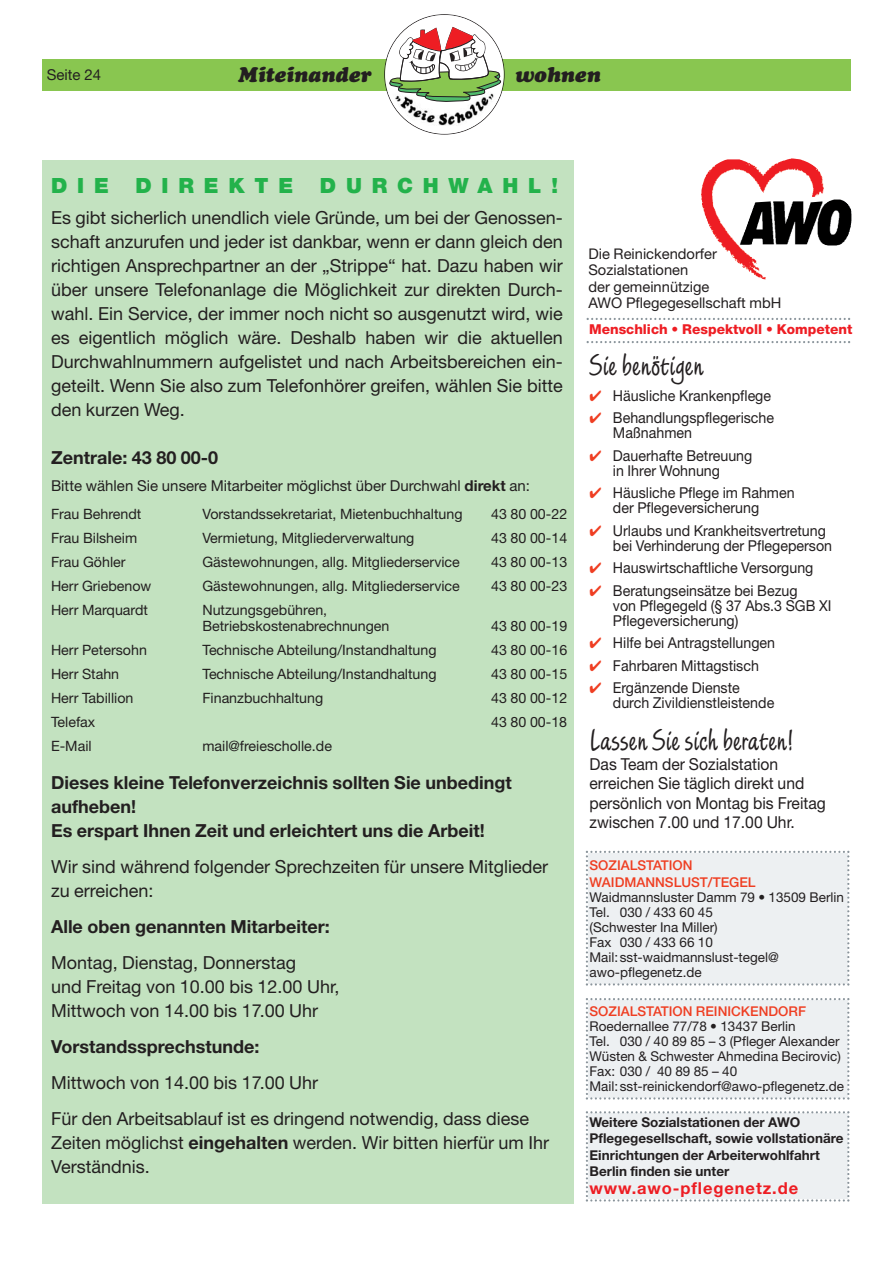
<style>
.page{position:relative;width:893px;height:1263px;background:#fff}
.page>*{position:absolute;margin:0;border:0;box-sizing:border-box;transform-origin:0 0}
.t1{font:33px "Limehouse Script Plain";color:#231f20}
.t2{font:900 21px "Helvetica Neue LT Std";letter-spacing:.465em;color:#23b24b}
.t3{font:italic 900 21px "Cooper";color:#231f20}
.t4{font:18px/24px "Helvetica Neue LT Std";color:#231f20}
.t5{font:700 18px/24px "Helvetica Neue";color:#231f20}
.t6{font:16.5px/19.5px "Helvetica Neue LT Std";color:#231f20;scale:.95 1}
.t7{font:700 16.5px "Helvetica Neue";letter-spacing:.055em;color:#ee1d23}
.t8{font:15px/15px "Helvetica Neue LT Std";color:#231f20;scale:.95 1}
.t9{font:15px "Helvetica Neue LT Std";color:#231f20}
.t10{font:14.7px/16.5px "Helvetica Neue LT Std";color:#231f20}
.t11{font:14.25px/16.5px "Helvetica Neue LT Std";color:#231f20}
.t12{font:800 13.65px "Helvetica Neue LT Std";color:#ee1d23}
.t13{font:13.5px/15px "Helvetica Neue LT Std";color:#231f20}
.t14{font:700 13.5px/16.5px "Helvetica Neue";color:#231f20}
.t15{font:500 13.5px/16.5px "Helvetica Neue LT Std";color:#ef3e22}
.s1{font-family:"Helvetica Neue";font-weight:700}
.s2{color:#ef3e22}
</style>
<div class="page">
<div style="left:43px;top:60px;width:807px;height:31px;background:#89c650"></div>
<svg style="left:384px;top:14px;width:121px;height:121px"></svg>
<img style="left:392px;top:91px;width:103px;height:36px">
<div style="left:43px;top:160px;width:531px;height:1044px;background:#c3e2c0"></div>
<div style="left:586px;top:851px;width:263px;height:135px;background:#edf0f2"></div>
<div style="left:586px;top:998px;width:263px;height:102px;background:#edf0f2"></div>
<div style="left:586px;top:1111px;width:263px;height:91px;background:#edf0f2"></div>
<img style="left:701px;top:158px;width:151px;height:122px">
<svg style="left:586px;top:318px;width:264px;height:2px"></svg>
<svg style="left:586px;top:341px;width:264px;height:2px"></svg>
<p class="t9" style="left:47px;top:70px;width:56px">Seite 24</p>
<p class="t3" style="left:238px;top:67px;width:135px">Miteinander</p>
<p class="t3" style="left:515px;top:67px;width:87px">wohnen</p>
<p class="t2" style="left:51px;top:173px;width:59px">DIE</p>
<p class="t2" style="left:135px;top:173px;width:159px">DIREKTE</p>
<p class="t2" style="left:320px;top:173px;width:240px">DURCHWAHL!</p>
<p class="t4" style="left:51px;top:208px;width:513px;text-align:justify">Es gibt sicherlich unendlich viele Gründe, um bei der Genossen&shy;schaft anzurufen und jeder ist dankbar, wenn er dann gleich den richtigen Ansprechpartner an der „Strippe“ hat. Dazu haben wir über unsere Telefonanlage die Möglichkeit zur direkten Durch&shy;wahl. Ein Service, der immer noch nicht so ausgenutzt wird, wie es eigentlich möglich wäre. Deshalb haben wir die aktuellen Durchwahlnummern aufgelistet und nach Arbeitsbereichen ein&shy;geteilt. Wenn Sie also zum Telefonhörer greifen, wählen Sie bitte den kurzen Weg.</p>
<p class="t5" style="left:51px;top:448px;width:169px">Zentrale: 43 80 00-0</p>
<p class="t9" style="left:51px;top:480px;width:480px">Bitte wählen Sie unsere Mitarbeiter möglichst über Durchwahl <span class="s1">direkt</span> an:</p>
<p class="t11" style="left:51px;top:507px;width:92px">Frau Behrendt</p>
<p class="t11" style="left:202px;top:507px;width:262px">Vorstandssekretariat, Mietenbuchhaltung</p>
<p class="t11" style="left:491px;top:507px;width:78px">43 80 00-22</p>
<p class="t11" style="left:51px;top:531px;width:88px">Frau Bilsheim</p>
<p class="t11" style="left:202px;top:531px;width:214px">Vermietung, Mitgliederverwaltung</p>
<p class="t11" style="left:491px;top:531px;width:78px">43 80 00-14</p>
<p class="t11" style="left:51px;top:555px;width:76px">Frau Göhler</p>
<p class="t11" style="left:202px;top:555px;width:259px">Gästewohnungen, allg. Mitgliederservice</p>
<p class="t11" style="left:491px;top:555px;width:78px">43 80 00-13</p>
<p class="t11" style="left:51px;top:579px;width:102px">Herr Griebenow</p>
<p class="t11" style="left:202px;top:579px;width:259px">Gästewohnungen, allg. Mitgliederservice</p>
<p class="t11" style="left:491px;top:579px;width:78px">43 80 00-23</p>
<p class="t11" style="left:51px;top:603px;width:98px">Herr Marquardt</p>
<p class="t11" style="left:202px;top:603px;width:189px">Nutzungsgebühren,<br>Betriebskostenabrechnungen</p>
<p class="t11" style="left:491px;top:620px;width:78px">43 80 00-19</p>
<p class="t11" style="left:51px;top:644px;width:97px">Herr Petersohn</p>
<p class="t11" style="left:202px;top:644px;width:236px">Technische Abteilung/Instandhaltung</p>
<p class="t11" style="left:491px;top:644px;width:78px">43 80 00-16</p>
<p class="t11" style="left:51px;top:668px;width:70px">Herr Stahn</p>
<p class="t11" style="left:202px;top:668px;width:236px">Technische Abteilung/Instandhaltung</p>
<p class="t11" style="left:491px;top:668px;width:78px">43 80 00-15</p>
<p class="t11" style="left:51px;top:692px;width:84px">Herr Tabillion</p>
<p class="t11" style="left:202px;top:692px;width:122px">Finanzbuchhaltung</p>
<p class="t11" style="left:491px;top:692px;width:78px">43 80 00-12</p>
<p class="t11" style="left:51px;top:716px;width:46px">Telefax</p>
<p class="t11" style="left:491px;top:716px;width:78px">43 80 00-18</p>
<p class="t11" style="left:51px;top:740px;width:42px">E-Mail</p>
<p class="t11" style="left:202px;top:740px;width:131px">mail@freiescholle.de</p>
<p class="t5" style="left:51px;top:772px;width:462px">Dieses kleine Telefonverzeichnis sollten Sie unbedingt aufheben!<br>Es erspart Ihnen Zeit und erleichtert uns die Arbeit!</p>
<p class="t4" style="left:51px;top:856px;width:499px">Wir sind während folgender Sprechzeiten für unsere Mitglieder zu erreichen:</p>
<p class="t5" style="left:51px;top:916px;width:280px">Alle oben genannten Mitarbeiter:</p>
<p class="t4" style="left:51px;top:952px;width:290px">Montag, Dienstag, Donnerstag<br>und Freitag von 10.00 bis 12.00 Uhr,<br>Mittwoch von 14.00 bis 17.00 Uhr</p>
<p class="t5" style="left:51px;top:1036px;width:210px">Vorstandssprechstunde:</p>
<p class="t4" style="left:51px;top:1066px;width:479px;line-height:36px">Mittwoch von 14.00 bis 17.00 Uhr<br>Für den Arbeitsablauf ist es dringend notwendig, dass diese</p>
<p class="t4" style="left:51px;top:1132px;width:499px">Zeiten möglichst <span class="s1">eingehalten</span> werden. Wir bitten hierfür um Ihr<br>Verständnis.</p>
<p class="t10" style="left:588px;top:247px;width:194px">Die Reinickendorfer<br>Sozialstationen<br>der gemeinnützige<br>AWO Pflegegesellschaft mbH</p>
<p class="t12" style="left:589px;top:321px;width:265px">Menschlich • Respektvoll • Kompetent</p>
<h1 class="t1" style="left:589px;top:353px;width:116px">Sie benötigen</h1>
<p class="t8" style="left:589px;top:390px;width:193px"><span class="s2">✔</span> Häusliche Krankenpflege</p>
<p class="t8" style="left:613px;top:412px;width:171px;text-indent:-23px"><span class="s2">✔</span> Behandlungspflegerische<br>Maßnahmen</p>
<p class="t8" style="left:589px;top:450px;width:173px;text-align:center"><span class="s2">✔</span> Dauerhafte Betreuung in Ihrer Wohnung</p>
<p class="t8" style="left:613px;top:487px;width:193px;text-indent:-23px"><span class="s2">✔</span> Häusliche Pflege im Rahmen der Pflegeversicherung</p>
<p class="t8" style="left:613px;top:525px;width:232px;text-indent:-23px"><span class="s2">✔</span> Urlaubs und Krankheitsvertretung bei Verhinderung der Pflegeperson</p>
<p class="t8" style="left:589px;top:562px;width:237px"><span class="s2">✔</span> Hauswirtschaftliche Versorgung</p>
<p class="t8" style="left:613px;top:585px;width:231px;text-indent:-23px"><span class="s2">✔</span> Beratungseinsätze bei Bezug<br>von Pflegegeld (§ 37 Abs.3 SGB XI<br>Pflegeversicherung)</p>
<p class="t8" style="left:589px;top:637px;width:197px"><span class="s2">✔</span> Hilfe bei Antragstellungen</p>
<p class="t8" style="left:589px;top:660px;width:180px"><span class="s2">✔</span> Fahrbaren Mittagstisch</p>
<p class="t8" style="left:613px;top:682px;width:171px;text-indent:-23px"><span class="s2">✔</span> Ergänzende Dienste durch Zivildienstleistende</p>
<h1 class="t1" style="left:589px;top:728px;width:205px">Lassen Sie sich beraten!</h1>
<p class="t6" style="left:589px;top:756px;width:250px">Das Team der Sozialstation erreichen Sie täglich direkt und persönlich von Montag bis Freitag zwischen 7.00 und 17.00 Uhr.</p>
<p class="t15" style="left:589px;top:859px;width:168px">SOZIALSTATION<br>WAIDMANNSLUST/TEGEL</p>
<p class="t13" style="left:589px;top:891px;width:256px">Waidmannsluster Damm 79 • 13509 Berlin<br>Tel. 030 / 433 60 45<br>(Schwester Ina Miller)<br>Fax 030 / 433 66 10<br>Mail:sst-waidmannslust-tegel@ awo-pflegenetz.de</p>
<p class="t15" style="left:589px;top:1004px;width:218px">SOZIALSTATION REINICKENDORF</p>
<p class="t13" style="left:589px;top:1020px;width:256px">Roedernallee 77/78 • 13437 Berlin<br>Tel. 030 / 40 89 85 – 3 (Pfleger Alexander Wüsten &amp; Schwester Ahmedina Becirovic)<br>Fax: 030 / 40 89 85 – 40<br>Mail:sst-reinickendorf@awo-pflegenetz.de</p>
<p class="t14" style="left:589px;top:1115px;width:255px">Weitere Sozialstationen der AWO Pflegegesellschaft, sowie vollstationäre Einrichtungen der Arbeiterwohlfahrt Berlin finden sie unter</p>
<p class="t7" style="left:589px;top:1183px;width:210px">www.awo-pflegenetz.de</p>
</div>
